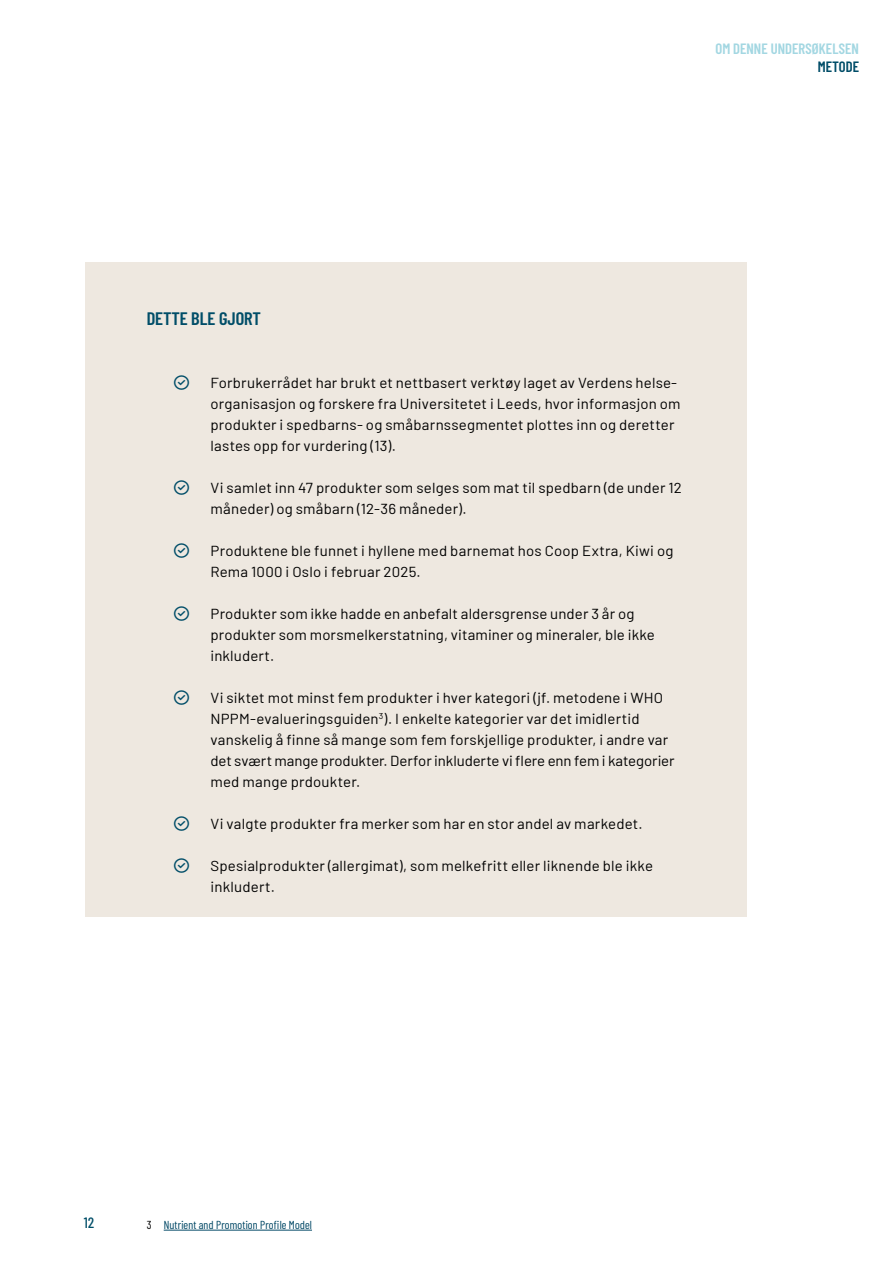
<style>
.page{position:relative;width:893px;height:1263px;background:#fff}
.page>*{position:absolute;margin:0;border:0;box-sizing:border-box;transform-origin:0 0}
.Tittel_4_12_5___14_semibold{font:600 18.15px "Barlow Condensed";letter-spacing:.005em;color:#004d68}
.Tittel_4_12_5___14_semibold-2{font:600 15px "Barlow Condensed";letter-spacing:.01em;color:#a3d7e2}
.Tittel_4_12_5___14_semibold-3{font:600 15px "Barlow Condensed";letter-spacing:.005em;color:#004d68}
.t1{font:500 15px "Barlow Condensed";color:#004e68}
.t2{font:14.55px/21px "Barlow";letter-spacing:.015em;color:#000}
.Fotnote{font:11.55px "Barlow Condensed";letter-spacing:.015em;color:#034966}
.s1{color:#000}
</style>
<div class="page">
<div style="left:85px;top:262px;width:661px;height:654px;background:#eee8e0"></div>
<hr style="left:164px;top:1230px;width:148px;height:1px;background:#034966">
<p class="Tittel_4_12_5___14_semibold-2" style="left:715px;top:38px;width:145px">OM DENNE UNDERSØKELSEN</p>
<p class="Tittel_4_12_5___14_semibold-3" style="left:818px;top:56px;width:43px">METODE</p>
<p class="Tittel_4_12_5___14_semibold" style="left:147px;top:306px;width:115px">DETTE BLE GJORT</p>
<p class="t2" style="left:210px;top:371px;width:472px">Forbrukerrådet har brukt et nettbasert verktøy laget av Verdens helse&shy;organisasjon og forskere fra Universitetet i Leeds, hvor informasjon om produkter i spedbarns- og småbarnssegmentet plottes inn og deretter lastes opp for vurdering (13).</p>
<p class="t2" style="left:210px;top:476px;width:473px">Vi samlet inn 47 produkter som selges som mat til spedbarn (de under 12 måneder) og småbarn (12-36 måneder).</p>
<p class="t2" style="left:210px;top:539px;width:464px">Produktene ble funnet i hyllene med barnemat hos Coop Extra, Kiwi og<br>Rema 1000 i Oslo i februar 2025.</p>
<p class="t2" style="left:210px;top:602px;width:446px">Produkter som ikke hadde en anbefalt aldersgrense under 3 år og produkter som morsmelkerstatning, vitaminer og mineraler, ble ikke inkludert.</p>
<p class="t2" style="left:210px;top:686px;width:466px">Vi siktet mot minst fem produkter i hver kategori (jf. metodene i WHO NPPM-evalueringsguiden<sup>3</sup>). I enkelte kategorier var det imidlertid vanskelig å finne så mange som fem forskjellige produkter, i andre var det svært mange produkter. Derfor inkluderte vi flere enn fem i kategorier med mange prdoukter.</p>
<p class="t2" style="left:210px;top:812px;width:434px">Vi valgte produkter fra merker som har en stor andel av markedet.</p>
<p class="t2" style="left:210px;top:854px;width:444px">Spesialprodukter (allergimat), som melkefritt eller liknende ble ikke inkludert.</p>
<p class="t1" style="left:84px;top:1212px;width:12px">12</p>
<p class="Fotnote" style="left:147px;top:1216px;width:167px"><span class="s1">3</span> Nutrient and Promotion Profile Model</p>
</div>
